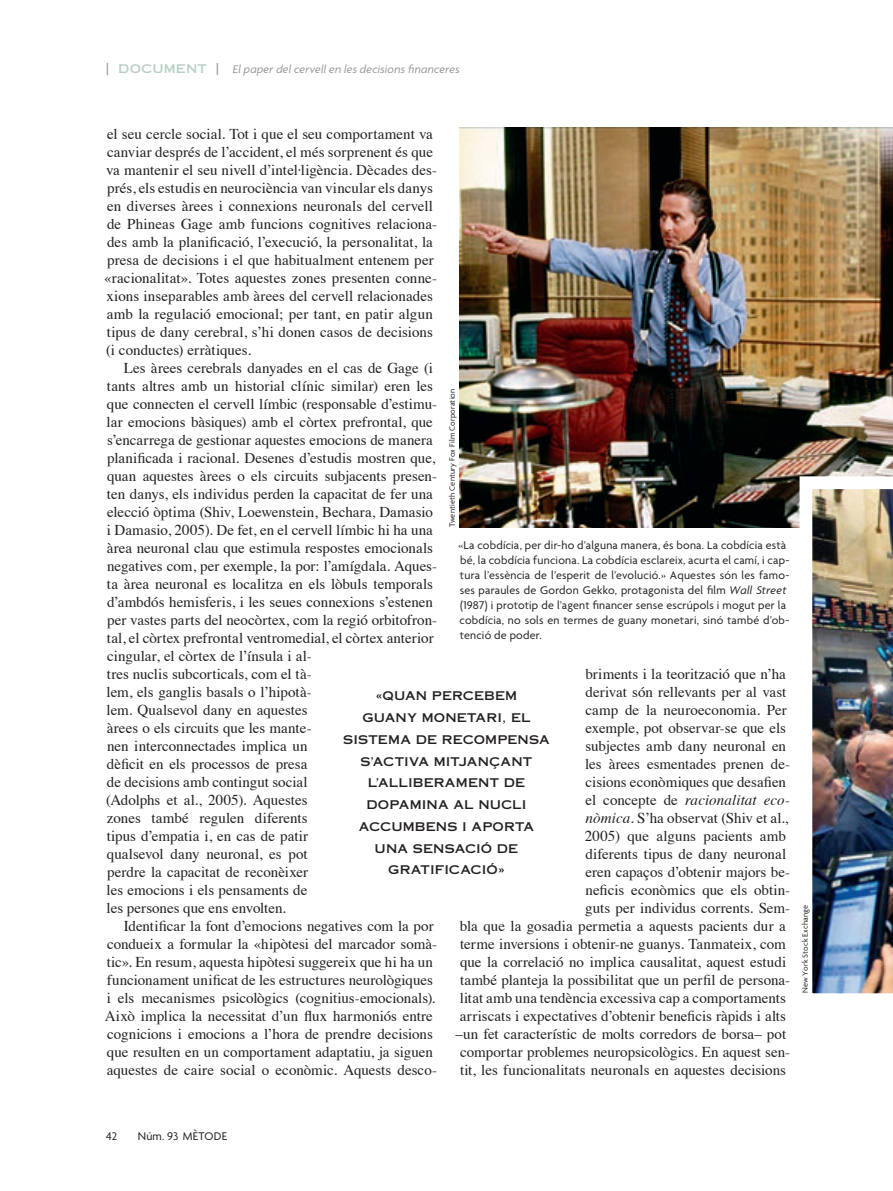
<style>
.page{position:relative;width:893px;height:1191px;background:#fff}
.page>*{position:absolute;margin:0;border:0;box-sizing:border-box;transform-origin:0 0}
.t1{font:15px/18px "Times";color:#231f20}
.t2{font:12px/15px "Agenda";letter-spacing:.02em;color:#231f20}
.t3{font:12px/21.8px "Copperplate Thirty One AB";letter-spacing:.01em;color:#231f20;text-align:center}
.t4{font:italic 12px "Agenda";letter-spacing:.015em;color:#939598}
.t5{font:8.25px "Agenda";letter-spacing:.02em;color:#231f20}
.s1{font-family:"Copperplate Thirty One AB";font-style:normal}
.s2{font-family:"Copperplate Thirty One AB";font-style:normal;color:#b9cfc4}
.s3{font-style:italic}
</style>
<div class="page">
<img style="left:459px;top:127px;width:434px;height:400px">
<img style="left:793px;top:470px;width:100px;height:524px">
<p class="t4" style="left:106px;top:62px;width:355px"><span class="s1">|</span> <span class="s2">DOCUMENT</span> <span class="s1">|</span> El paper del cervell en les decisions financeres</p>
<p class="t1" style="left:104px;top:123px;width:334px">el seu cercle social. Tot i que el seu comportament va canviar després de l’accident, el més sorprenent és que va mantenir el seu nivell d’intel·ligència. Dècades des&shy;prés, els estudis en neurociència van vincular els danys en diverses àrees i connexions neuronals del cervell de Phineas Gage amb funcions cognitives relaciona&shy;des amb la planificació, l’execució, la personalitat, la presa de decisions i el que habitualment entenem per «racionalitat». Totes aquestes zones presenten conne&shy;xions inseparables amb àrees del cervell relacionades amb la regulació emocional; per tant, en patir algun tipus de dany cerebral, s’hi donen casos de decisions (i conductes) erràtiques.</p>
<p class="t1" style="left:106px;top:357px;width:333px;text-indent:18px">Les àrees cerebrals danyades en el cas de Gage (i tants altres amb un historial clínic similar) eren les que connecten el cervell límbic (responsable d’estimu&shy;lar emocions bàsiques) amb el còrtex prefrontal, que s’encarrega de gestionar aquestes emocions de manera planificada i racional. Desenes d’estudis mostren que, quan aquestes àrees o els circuits subjacents presen&shy;ten danys, els individus perden la capacitat de fer una elecció òptima (Shiv, Loewenstein, Bechara, Damasio i Damasio, 2005). De fet, en el cervell límbic hi ha una àrea neuronal clau que estimula respostes emocionals negatives com, per exemple, la por: l’amígdala. Aques&shy;ta àrea neuronal es localitza en els lòbuls temporals d’ambdós hemisferis, i les seues connexions s’estenen per vastes parts del neocòrtex, com la regió orbitofron&shy;tal, el còrtex prefrontal ventromedial, el còrtex anterior cingular, el còrtex de l’ínsula i al-<br>tres nuclis subcorticals, com el tà-<br>lem, els ganglis basals o l’hipotà-<br>lem. Qualsevol dany en aquestes<br>àrees o els circuits que les mante-<br>nen interconnectades implica un<br>dèficit en els processos de presa<br>de decisions amb contingut social<br>(Adolphs et al., 2005). Aquestes<br>zones també regulen diferents<br>tipus d’empatia i, en cas de patir<br>qualsevol dany neuronal, es pot<br>perdre la capacitat de reconèixer<br>les emocions i els pensaments de<br>les persones que ens envolten.</p>
<p class="t1" style="left:105px;top:915px;width:334px;text-indent:19px">Identificar la font d’emocions negatives com la por condueix a formular la «hipòtesi del marcador somà&shy;tic». En resum, aquesta hipòtesi suggereix que hi ha un funcionament unificat de les estructures neurològiques i els mecanismes psicològics (cognitius-emocionals).<br>Això implica la necessitat d’un flux harmoniós entre cognicions i emocions a l’hora de prendre decisions que resulten en un comportament adaptatiu, ja siguen aquestes de caire social o econòmic. Aquests desco-</p>
<p class="t5" style="left:447px;top:527px;width:140px;rotate:-90deg">Twentieth Century Fox Film Corporation</p>
<p class="t2" style="left:458px;top:537px;width:332px">«La cobdícia, per dir-ho d’alguna manera, és bona. La cobdícia està bé, la cobdícia funciona. La cobdícia esclareix, acurta el camí, i cap&shy;tura l’essència de l’esperit de l’evolució.» Aquestes són les famo&shy;ses paraules de Gordon Gekko, protagonista del film <span class="s3">Wall Street </span>(1987) i prototip de l’agent financer sense escrúpols i mogut per la cobdícia, no sols en termes de guany monetari, sinó també d’ob&shy;tenció de poder.</p>
<p class="t1" style="left:455px;top:663px;width:336px;text-align:right">briments i la teorització que n’ha<br>derivat són rellevants per al vast<br>camp de la neuroeconomia. Per<br>exemple, pot observar-se que els<br>subjectes amb dany neuronal en<br>les àrees esmentades prenen de-<br>cisions econòmiques que desafien<br>el concepte de <span class="s3">racionalitat eco-<br>nòmica</span>. S’ha observat (Shiv et al.,<br>2005) que alguns pacients amb<br>diferents tipus de dany neuronal<br>eren capaços d’obtenir majors be-<br>neficis econòmics que els obtin-<br>guts per individus corrents. Sem-<br>bla que la gosadia permetia a aquests pacients dur a terme inversions i obtenir-ne guanys. Tanmateix, com que la correlació no implica causalitat, aquest estudi també planteja la possibilitat que un perfil de persona&shy;litat amb una tendència excessiva cap a comportaments arriscats i expectatives d’obtenir beneficis ràpids i alts –un fet característic de molts corredors de borsa– pot comportar problemes neuropsicològics. En aquest sen&shy;tit, les funcionalitats neuronals en aquestes decisions</p>
<p class="t3" style="left:343px;top:685px;width:208px">«QUAN PERCEBEM<br>GUANY MONETARI, EL<br>SISTEMA DE RECOMPENSA<br>S’ACTIVA MITJANÇANT<br>L’ALLIBERAMENT DE<br>DOPAMINA AL NUCLI<br>ACCUMBENS I APORTA<br>UNA SENSACIÓ DE<br>GRATIFICACIÓ»</p>
<p class="t5" style="left:800px;top:993px;width:90px;rotate:-90deg">New York Stock Exchange</p>
<p class="t2" style="left:106px;top:1128px;width:12px">42</p>
<p class="t2" style="left:138px;top:1128px;width:91px">Núm. 93 MÈTODE</p>
</div>
